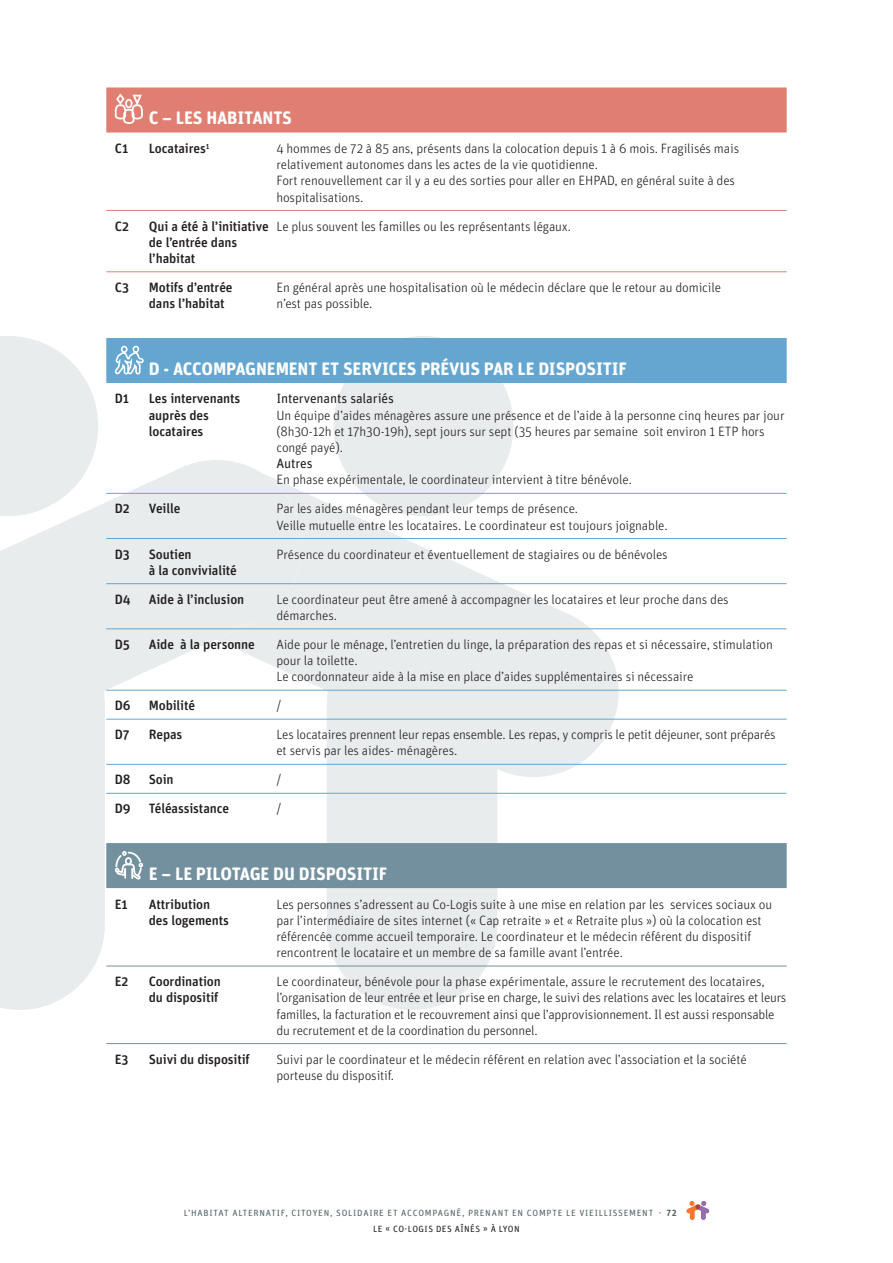
<style>
.page{position:relative;width:893px;height:1263px;background:#fff}
.page>*{position:absolute;margin:0;border:0;box-sizing:border-box;transform-origin:0 0}
.t1{font:700 18px "Unit Rounded OT";letter-spacing:-.01em;color:#fff}
.t2{font:300 13.5px/16.2px "Unit Rounded OT";letter-spacing:-.01em;color:#231f20}
.t3{font:500 13.5px "Unit Rounded OT";letter-spacing:-.01em;color:#231f20}
.t4{font:13.5px "Unit Rounded OT";letter-spacing:-.01em;color:#231f20}
.t5{font:9px/16.2px "Unit Rounded OT";letter-spacing:.085em;color:#546465}
.s1{font-weight:500}
.s2{font-weight:700}
.s3{color:#231f20}
</style>
<div class="page">
<div style="left:690px;top:1209px;width:5px;height:11px;background:#f4792c;border-radius:2px"></div>
<svg style="left:686px;top:1201px;width:24px;height:13px"></svg>
<div style="left:701px;top:1209px;width:5px;height:11px;background:#956cae;border-radius:2px"></div>
<svg style="left:0;top:336px;width:216px;height:674px;fill:#e8eced"></svg>
<svg style="left:216px;top:336px;width:404px;height:674px;fill:#e8eced"></svg>
<div style="left:106px;top:87px;width:681px;height:45px;background:#e07e72"></div>
<hr style="left:106px;top:210px;width:681px;height:1px;background:#e07e72">
<hr style="left:106px;top:271px;width:681px;height:1px;background:#e07e72">
<div style="left:106px;top:338px;width:681px;height:45px;background:#64a6cf"></div>
<hr style="left:106px;top:493px;width:681px;height:1px;background:#64a6cf">
<hr style="left:106px;top:538px;width:681px;height:1px;background:#64a6cf">
<hr style="left:106px;top:583px;width:681px;height:1px;background:#64a6cf">
<hr style="left:106px;top:628px;width:681px;height:1px;background:#64a6cf">
<hr style="left:106px;top:690px;width:681px;height:1px;background:#64a6cf">
<hr style="left:106px;top:719px;width:681px;height:1px;background:#64a6cf">
<hr style="left:106px;top:764px;width:681px;height:1px;background:#64a6cf">
<hr style="left:106px;top:793px;width:681px;height:1px;background:#64a6cf">
<div style="left:106px;top:843px;width:681px;height:45px;background:#73909f"></div>
<hr style="left:106px;top:966px;width:681px;height:1px;background:#73909f">
<hr style="left:106px;top:1043px;width:681px;height:1px;background:#73909f">
<svg style="left:115px;top:94px;width:28px;height:30px"></svg>
<svg style="left:115px;top:346px;width:29px;height:28px"></svg>
<svg style="left:115px;top:851px;width:28px;height:28px"></svg>
<h1 class="t1" style="left:149px;top:107px;width:145px">C – LES HABITANTS</h1>
<p class="t3" style="left:115px;top:140px;width:15px">C1</p>
<p class="t3" style="left:149px;top:140px;width:62px">Locataires<sup>1</sup></p>
<p class="t2" style="left:276px;top:140px;width:464px">4 hommes de 72 à 85 ans, présents dans la colocation depuis 1 à 6 mois. Fragilisés mais relativement autonomes dans les actes de la vie quotidienne.<br>Fort renouvellement car il y a eu des sorties pour aller en EHPAD, en général suite à des hospitalisations.</p>
<p class="t3" style="left:115px;top:218px;width:16px">C2</p>
<p class="t2" style="left:149px;top:218px;width:424px"><span class="s1">Qui a été à l’initiative</span> Le plus souvent les familles ou les représentants légaux. <span class="s1">de l’entrée dans<br>l’habitat</span></p>
<p class="t3" style="left:115px;top:279px;width:16px">C3</p>
<p class="t3" style="left:149px;top:279px;width:85px">Motifs d’entrée</p>
<p class="t2" style="left:276px;top:279px;width:446px">En général après une hospitalisation où le médecin déclare que le retour au domicile</p>
<p class="t3" style="left:149px;top:295px;width:77px">dans l’habitat</p>
<p class="t2" style="left:276px;top:295px;width:98px">n’est pas possible.</p>
<h1 class="t1" style="left:149px;top:357px;width:480px">D - ACCOMPAGNEMENT ET SERVICES PRÉVUS PAR LE DISPOSITIF</h1>
<p class="t3" style="left:115px;top:391px;width:16px">D1</p>
<p class="t3" style="left:149px;top:391px;width:93px">Les intervenants</p>
<p class="t4" style="left:276px;top:391px;width:119px">Intervenants salariés</p>
<p class="t3" style="left:149px;top:407px;width:62px">auprès des</p>
<p class="t2" style="left:276px;top:407px;width:510px">Un équipe d’aides ménagères assure une présence et de l’aide à la personne cinq heures par jour</p>
<p class="t3" style="left:149px;top:423px;width:56px">locataires</p>
<p class="t2" style="left:276px;top:423px;width:490px">(8h30-12h et 17h30-19h), sept jours sur sept (35 heures par semaine soit environ 1 ETP hors congé payé).</p>
<p class="t4" style="left:276px;top:456px;width:38px">Autres</p>
<p class="t2" style="left:276px;top:472px;width:357px">En phase expérimentale, le coordinateur intervient à titre bénévole.</p>
<p class="t3" style="left:115px;top:501px;width:16px">D2</p>
<p class="t3" style="left:149px;top:501px;width:33px">Veille</p>
<p class="t2" style="left:276px;top:501px;width:393px">Par les aides ménagères pendant leur temps de présence.<br>Veille mutuelle entre les locataires. Le coordinateur est toujours joignable.</p>
<p class="t3" style="left:115px;top:546px;width:17px">D3</p>
<p class="t3" style="left:149px;top:546px;width:44px">Soutien</p>
<p class="t2" style="left:276px;top:546px;width:393px">Présence du coordinateur et éventuellement de stagiaires ou de bénévoles</p>
<p class="t3" style="left:149px;top:562px;width:90px">à la convivialité</p>
<p class="t3" style="left:115px;top:591px;width:17px">D4</p>
<p class="t3" style="left:149px;top:591px;width:97px">Aide à l’inclusion</p>
<p class="t2" style="left:276px;top:591px;width:454px">Le coordinateur peut être amené à accompagner les locataires et leur proche dans des démarches.</p>
<p class="t3" style="left:115px;top:636px;width:17px">D5</p>
<p class="t3" style="left:149px;top:636px;width:107px">Aide à la personne</p>
<p class="t2" style="left:276px;top:636px;width:498px">Aide pour le ménage, l’entretien du linge, la préparation des repas et si nécessaire, stimulation pour la toilette.<br>Le coordonnateur aide à la mise en place d’aides supplémentaires si nécessaire</p>
<p class="t3" style="left:115px;top:697px;width:17px">D6</p>
<p class="t3" style="left:149px;top:697px;width:48px">Mobilité</p>
<p class="t2" style="left:276px;top:698px;width:6px">/</p>
<p class="t3" style="left:115px;top:726px;width:16px">D7</p>
<p class="t3" style="left:149px;top:726px;width:35px">Repas</p>
<p class="t2" style="left:276px;top:727px;width:501px">Les locataires prennent leur repas ensemble. Les repas, y compris le petit déjeuner, sont préparés et servis par les aides- ménagères.</p>
<p class="t3" style="left:115px;top:772px;width:17px">D8</p>
<p class="t3" style="left:149px;top:772px;width:26px">Soin</p>
<p class="t2" style="left:276px;top:772px;width:6px">/</p>
<p class="t3" style="left:115px;top:800px;width:17px">D9</p>
<p class="t3" style="left:149px;top:800px;width:82px">Téléassistance</p>
<p class="t2" style="left:276px;top:801px;width:6px">/</p>
<h1 class="t1" style="left:149px;top:862px;width:240px">E – LE PILOTAGE DU DISPOSITIF</h1>
<p class="t3" style="left:115px;top:896px;width:15px">E1</p>
<p class="t3" style="left:149px;top:896px;width:63px">Attribution</p>
<p class="t2" style="left:276px;top:896px;width:497px">Les personnes s’adressent au Co-Logis suite à une mise en relation par les services sociaux ou</p>
<p class="t3" style="left:149px;top:912px;width:82px">des logements</p>
<p class="t2" style="left:276px;top:912px;width:487px">par l’intermédiaire de sites internet (« Cap retraite » et « Retraite plus ») où la colocation est référencée comme accueil temporaire. Le coordinateur et le médecin référent du dispositif rencontrent le locataire et un membre de sa famille avant l’entrée.</p>
<p class="t3" style="left:115px;top:973px;width:15px">E2</p>
<p class="t3" style="left:149px;top:973px;width:74px">Coordination</p>
<p class="t2" style="left:276px;top:973px;width:490px">Le coordinateur, bénévole pour la phase expérimentale, assure le recrutement des locataires,</p>
<p class="t3" style="left:149px;top:989px;width:71px">du dispositif</p>
<p class="t2" style="left:276px;top:990px;width:512px">l’organisation de leur entrée et leur prise en charge, le suivi des relations avec les locataires et leurs familles, la facturation et le recouvrement ainsi que l’approvisionnement. Il est aussi responsable du recrutement et de la coordination du personnel.</p>
<p class="t3" style="left:115px;top:1051px;width:15px">E3</p>
<p class="t3" style="left:149px;top:1051px;width:103px">Suivi du dispositif</p>
<p class="t2" style="left:276px;top:1051px;width:472px">Suivi par le coordinateur et le médecin référent en relation avec l’association et la société porteuse du dispositif.</p>
<p class="t5" style="left:373px;top:1204px;width:305px;text-indent:-189px">L’HABITAT ALTERNATIF, CITOYEN, SOLIDAIRE ET ACCOMPAGNÉ, PRENANT EN COMPTE LE VIEILLISSEMENT - <span class="s2">72<br></span><span class="s3">LE « CO-LOGIS DES AÎNÉS » À LYON</span></p>
</div>
